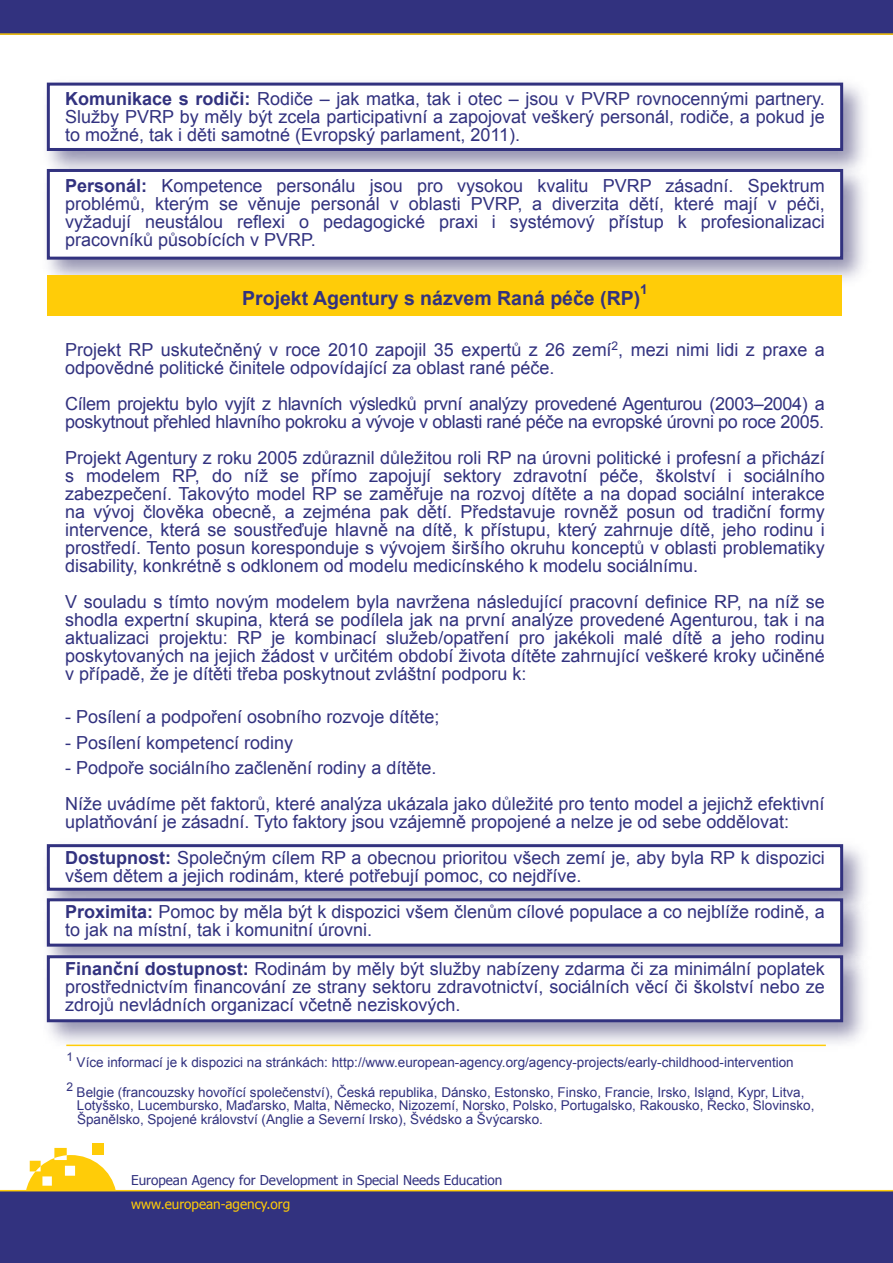
<style>
.page{position:relative;width:893px;height:1263px;background:#fff}
.page>*{position:absolute;margin:0;border:0;box-sizing:border-box;transform-origin:0 0}
.t1{font:700 19.5px "Arial";color:#32327f}
.t2{font:18px/18px "Arial";color:#32327f}
.t3{font:18px/18px "Arial";letter-spacing:-.02em;color:#32327f}
.t4{font:13.5px/29.7px "Arial";color:#32327f}
.t5{font:13.5px "Tahoma";color:#32327f}
.t6{font:13.5px "Tahoma";color:#ffcc08}
.t7{font:700 13.5px "Arial";color:#32327f}
.s1{font-weight:700}
</style>
<div class="page">
<div style="left:0;top:0;width:893px;height:34px;background:#32327f"></div>
<div style="left:0;top:1191px;width:893px;height:72px;background:#32327f"></div>
<div style="left:92px;top:1143px;width:12px;height:11px;background:#ffcc08"></div>
<svg style="left:26px;top:1148px;width:90px;height:42px"></svg>
<hr style="left:0;top:1190px;width:893px;height:1px;background:#ffcc08">
<img style="left:46px;top:82px;width:818px;height:75px">
<div style="left:47px;top:83px;width:796px;height:68px;background:#fff;border:3px solid #32327f"></div>
<div style="left:47px;top:169px;width:796px;height:91px;background:#fff;border:3px solid #32327f"></div>
<img style="left:46px;top:844px;width:818px;height:42px">
<div style="left:47px;top:844px;width:796px;height:47px;background:#fff;border:3px solid #32327f"></div>
<img style="left:46px;top:886px;width:818px;height:57px">
<div style="left:47px;top:898px;width:796px;height:49px;background:#fff;border:3px solid #32327f"></div>
<img style="left:46px;top:943px;width:818px;height:104px">
<div style="left:47px;top:955px;width:796px;height:67px;background:#fff;border:3px solid #32327f"></div>
<div style="left:47px;top:275px;width:795px;height:41px;background:#ffcc08"></div>
<hr style="left:0;top:33px;width:893px;height:2px;background:#ffcc08">
<hr style="left:66px;top:1044px;width:760px;height:2px;background:#ffcc08">
<p class="t2" style="left:65px;top:90px;width:761px;text-align:justify"><span class="s1">Komunikace s rodiči:</span> Rodiče – jak matka, tak i otec – jsou v PVRP rovnocennými partnery.<br>Služby PVRP by měly být zcela participativní a zapojovat veškerý personál, rodiče, a pokud je to možné, tak i děti samotné (Evropský parlament, 2011).</p>
<p class="t2" style="left:65px;top:177px;width:761px;text-align:justify"><span class="s1">Personál:</span> Kompetence personálu jsou pro vysokou kvalitu PVRP zásadní. Spektrum problémů, kterým se věnuje personál v oblasti PVRP, a diverzita dětí, které mají v péči, vyžadují neustálou reflexi o pedagogické praxi i systémový přístup k profesionalizaci pracovníků působících v PVRP.</p>
<p class="t7" style="left:640px;top:281px;width:9px">1</p>
<p class="t1" style="left:242px;top:285px;width:400px">Projekt Agentury s názvem Raná péče (RP)</p>
<p class="t2" style="left:65px;top:341px;width:761px">Projekt RP uskutečněný v roce 2010 zapojil 35 expertů z 26 zemí<sup>2</sup>, mezi nimi lidi z praxe a odpovědné politické činitele odpovídající za oblast rané péče.</p>
<p class="t3" style="left:65px;top:395px;width:761px">Cílem projektu bylo vyjít z hlavních výsledků první analýzy provedené Agenturou (2003–2004) a poskytnout přehled hlavního pokroku a vývoje v oblasti rané péče na evropské úrovni po roce 2005.</p>
<p class="t2" style="left:65px;top:449px;width:761px;text-align:justify">Projekt Agentury z roku 2005 zdůraznil důležitou roli RP na úrovni politické i profesní a přichází s modelem RP, do níž se přímo zapojují sektory zdravotní péče, školství i sociálního zabezpečení. Takovýto model RP se zaměřuje na rozvoj dítěte a na dopad sociální interakce na vývoj člověka obecně, a zejména pak dětí. Představuje rovněž posun od tradiční formy intervence, která se soustřeďuje hlavně na dítě, k přístupu, který zahrnuje dítě, jeho rodinu i prostředí. Tento posun koresponduje s vývojem širšího okruhu konceptů v oblasti problematiky disability, konkrétně s odklonem od modelu medicínského k modelu sociálnímu.</p>
<p class="t2" style="left:65px;top:593px;width:761px;text-align:justify">V souladu s tímto novým modelem byla navržena následující pracovní definice RP, na níž se shodla expertní skupina, která se podílela jak na první analýze provedené Agenturou, tak i na aktualizaci projektu: RP je kombinací služeb/opatření pro jakékoli malé dítě a jeho rodinu poskytovaných na jejich žádost v určitém období života dítěte zahrnující veškeré kroky učiněné v případě, že je dítěti třeba poskytnout zvláštní podporu k:</p>
<p class="t2" style="left:65px;top:708px;width:376px">- Posílení a podpoření osobního rozvoje dítěte;</p>
<p class="t2" style="left:65px;top:734px;width:230px">- Posílení kompetencí rodiny</p>
<p class="t2" style="left:65px;top:750px;width:761px;line-height:36px">- Podpoře sociálního začlenění rodiny a dítěte.<br>Níže uvádíme pět faktorů, které analýza ukázala jako důležité pro tento model a jejichž efektivní</p>
<p class="t2" style="left:65px;top:804px;width:761px;line-height:36px">uplatňování je zásadní. Tyto faktory jsou vzájemně propojené a nelze je od sebe oddělovat:<br><span class="s1">Dostupnost:</span> Společným cílem RP a obecnou prioritou všech zemí je, aby byla RP k dispozici</p>
<p class="t2" style="left:65px;top:858px;width:761px;line-height:36px">všem dětem a jejich rodinám, které potřebují pomoc, co nejdříve.<br><span class="s1">Proximita:</span> Pomoc by měla být k dispozici všem členům cílové populace a co nejblíže rodině, a</p>
<p class="t2" style="left:65px;top:911px;width:761px;line-height:39px">to jak na místní, tak i komunitní úrovni.<br><span class="s1">Finanční dostupnost:</span> Rodinám by měly být služby nabízeny zdarma či za minimální poplatek</p>
<p class="t2" style="left:65px;top:978px;width:761px">prostřednictvím financování ze strany sektoru zdravotnictví, sociálních věcí či školství nebo ze zdrojů nevládních organizací včetně neziskových.</p>
<p class="t4" style="left:67px;top:1048px;width:739px"><sup>1</sup> Více informací je k dispozici na stránkách: http://www.european-agency.org/agency-projects/early-childhood-intervention<br><sup>2</sup> Belgie (francouzsky hovořící společenství), Česká republika, Dánsko, Estonsko, Finsko, Francie, Irsko, Island, Kypr, Litva,</p>
<p class="t4" style="left:77px;top:1099px;width:739px;line-height:13.5px">Lotyšsko, Lucembursko, Maďarsko, Malta, Německo, Nizozemí, Norsko, Polsko, Portugalsko, Rakousko, Řecko, Slovinsko,<br>Španělsko, Spojené království (Anglie a Severní Irsko), Švédsko a Švýcarsko.</p>
<p class="t5" style="left:131px;top:1171px;width:373px">European Agency for Development in Special Needs Education</p>
<p class="t6" style="left:131px;top:1195px;width:161px">www.european-agency.org</p>
</div>
